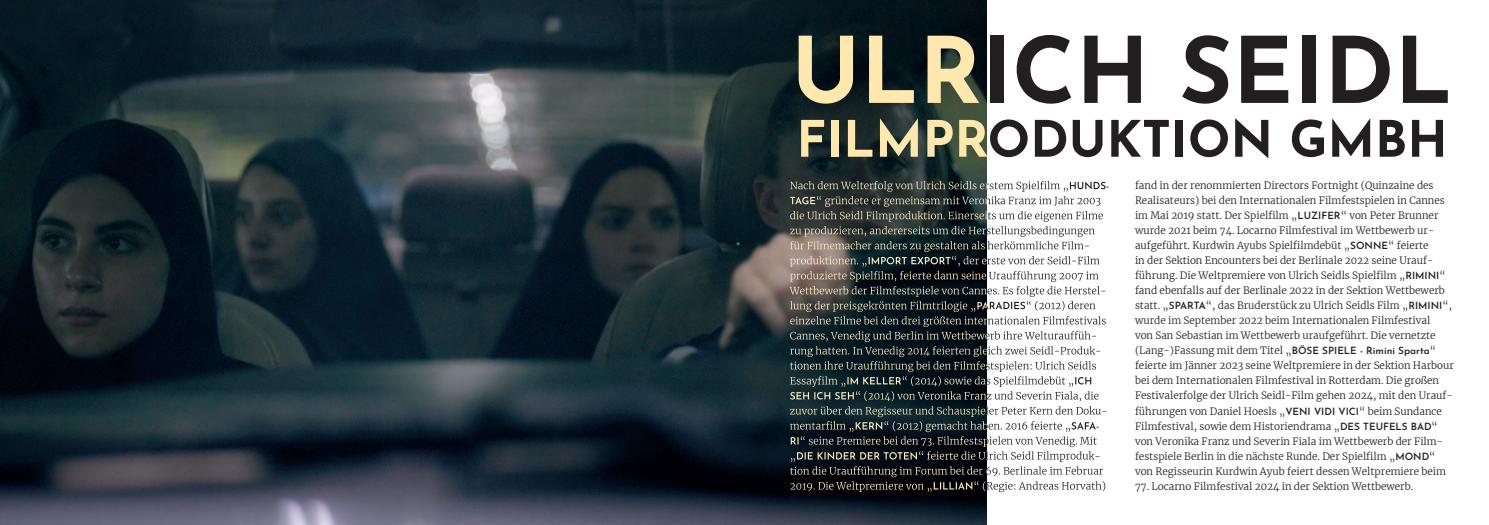
<style>
.page{position:relative;width:1489px;height:525px;background:#fff}
.page>*{position:absolute;margin:0;border:0;box-sizing:border-box;transform-origin:0 0}
.t1{font:700 91.25px "Josefin Sans";color:#231f20}
.t2{font:700 50px "Josefin Sans";color:#231f20}
.t3{font:300 10px/15px "Merriweather";color:#231f20}
.s1{color:#ffe8ad}
.s2{font-family:"Josefin Sans";font-weight:600}
</style>
<div class="page">
<img style="left:0;top:0;width:986px;height:524px">
<svg style="left:789px;top:181px;width:319px;height:311px"></svg>
<h1 class="t1" style="left:791px;top:3px;width:663px"><span class="s1">ULR</span>ICH SEIDL</h1>
<h2 class="t2" style="left:796px;top:102px;width:653px"><span class="s1">FILMPR</span>ODUKTION GMBH</h2>
<p class="t3" style="left:1134px;top:178px;width:320px">fand in der renommierten Directors Fortnight (Quinzaine des Realisateurs) bei den Internationalen Filmfestspielen in Cannes im Mai 2019 statt. Der Spielfilm „<span class="s2">LUZIFER</span>“ von Peter Brunner wurde 2021 beim 74. Locarno Filmfestival im Wettbewerb ur&shy;aufgeführt. Kurdwin Ayubs Spielfilmdebüt „<span class="s2">SONNE</span>“ feierte<br>in der Sektion Encounters bei der Berlinale 2022 seine Urauf&shy;führung. Die Weltpremiere von Ulrich Seidls Spielfilm „<span class="s2">RIMINI</span>“ fand ebenfalls auf der Berlinale 2022 in der Sektion Wettbewerb statt. „<span class="s2">SPARTA</span>“, das Bruderstück zu Ulrich Seidls Film „<span class="s2">RIMINI</span>“, wurde im September 2022 beim Internationalen Filmfestival<br>von San Sebastian im Wettbewerb uraufgeführt. Die vernetzte (Lang-)Fassung mit dem Titel „<span class="s2">BÖSE SPIELE - Rimini Sparta</span>“ feierte im Jänner 2023 seine Weltpremiere in der Sektion Harbour bei dem Internationalen Filmfestival in Rotterdam. Die großen Festivalerfolge der Ulrich Seidl-Film gehen 2024, mit den Urauf&shy;führungen von Daniel Hoesls „<span class="s2">VENI VIDI VICI</span>“ beim Sundance Filmfestival, sowie dem Historiendrama „<span class="s2">DES TEUFELS BAD</span>“ von Veronika Franz und Severin Fiala im Wettbewerb der Film&shy;festspiele Berlin in die nächste Runde. Der Spielfilm „<span class="s2">MOND</span>“ von Regisseurin Kurdwin Ayub feiert dessen Weltpremiere beim</p>
<p class="t3" style="left:1134px;top:478px;width:280px">77. Locarno Filmfestival 2024 in der Sektion Wettbewerb.</p>
</div>
